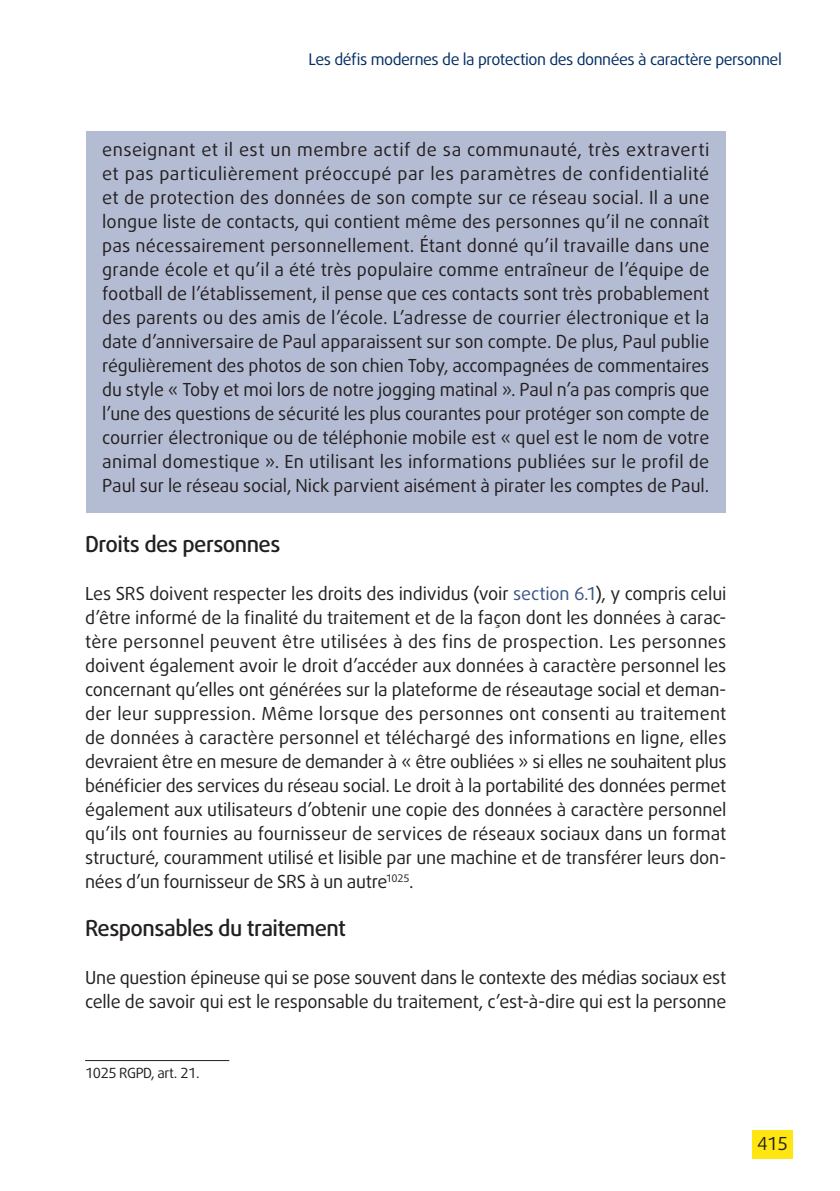
<style>
.page{position:relative;width:840px;height:1191px;background:#fff}
.page>*{position:absolute;margin:0;border:0;box-sizing:border-box;transform-origin:0 0}
.t1{font:500 22px "Daxline Pro";letter-spacing:-.025em;color:#231f20}
.body{font:18px/24px "Daxline Pro";letter-spacing:-.015em;color:#231f20;text-align:justify}
.box_two{font:18px/24px "Daxline Pro";letter-spacing:-.005em;color:#231f20;text-align:justify}
.t2{font:16px "Daxline Pro";letter-spacing:-.03em;color:#002d62}
.footnote{font:14px "Daxline Pro";letter-spacing:-.03em;color:#231f20}
.s1{color:#3a5686}
</style>
<div class="page">
<div style="left:752px;top:1130px;width:40px;height:29px;background:#ffe512"></div>
<div style="left:86px;top:131px;width:639px;height:382px;background:#b4bcd4"></div>
<hr style="left:85px;top:1060px;width:144px;height:1px;background:#231f20">
<p class="t2" style="left:308px;top:49px;width:474px">Les défis modernes de la protection des données à caractère personnel</p>
<p class="box_two" style="left:102px;top:138px;width:608px">enseignant et il est un membre actif de sa communauté, très extraverti et pas particulièrement préoccupé par les paramètres de confidentialité et de protection des données de son compte sur ce réseau social. Il a une longue liste de contacts, qui contient même des personnes qu’il ne connaît pas nécessairement personnellement. Étant donné qu’il travaille dans une grande école et qu’il a été très populaire comme entraîneur de l’équipe de football de l’établissement, il pense que ces contacts sont très probablement des parents ou des amis de l’école. L’adresse de courrier électronique et la date d’anniversaire de Paul apparaissent sur son compte. De plus, Paul publie régulièrement des photos de son chien Toby, accompagnées de commentaires du style « Toby et moi lors de notre jogging matinal ». Paul n’a pas compris que l’une des questions de sécurité les plus courantes pour protéger son compte de courrier électronique ou de téléphonie mobile est « quel est le nom de votre animal domestique ». En utilisant les informations publiées sur le profil de Paul sur le réseau social, Nick parvient aisément à pirater les comptes de Paul.</p>
<p class="t1" style="left:85px;top:530px;width:197px">Droits des personnes</p>
<p class="body" style="left:85px;top:582px;width:642px">Les SRS doivent respecter les droits des individus (voir <span class="s1">section 6.1</span>), y compris celui d’être informé de la finalité du traitement et de la façon dont les données à carac&shy;tère personnel peuvent être utilisées à des fins de prospection. Les personnes doivent également avoir le droit d’accéder aux données à caractère personnel les concernant qu’elles ont générées sur la plateforme de réseautage social et deman&shy;der leur suppression. Même lorsque des personnes ont consenti au traitement de données à caractère personnel et téléchargé des informations en ligne, elles devraient être en mesure de demander à « être oubliées » si elles ne souhaitent plus bénéficier des services du réseau social. Le droit à la portabilité des données permet également aux utilisateurs d’obtenir une copie des données à caractère personnel qu’ils ont fournies au fournisseur de services de réseaux sociaux dans un format structuré, couramment utilisé et lisible par une machine et de transférer leurs don&shy;nées d’un fournisseur de SRS à un autre<sup>1025</sup>.</p>
<p class="t1" style="left:85px;top:914px;width:262px">Responsables du traitement</p>
<p class="body" style="left:85px;top:966px;width:642px">Une question épineuse qui se pose souvent dans le contexte des médias sociaux est celle de savoir qui est le responsable du traitement, c’est-à-dire qui est la personne</p>
<p class="footnote" style="left:85px;top:1063px;width:116px">1025 RGPD, art. 21.</p>
<p class="box_two" style="left:756px;top:1131px;width:32px">415</p>
</div>
